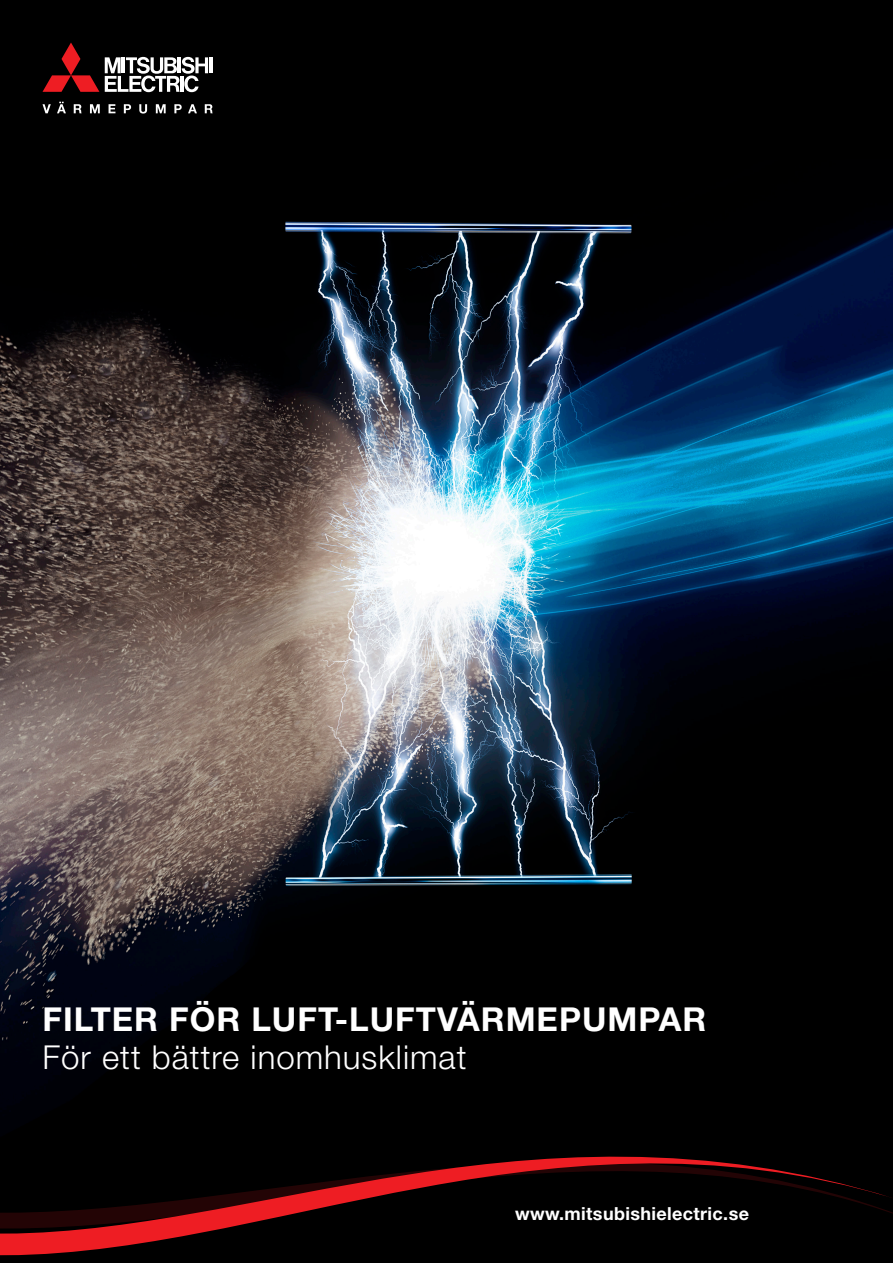
<style>
.page{position:relative;width:893px;height:1263px;background:#fff}
.page>*{position:absolute;margin:0;border:0;box-sizing:border-box;transform-origin:0 0}
.t1{font:700 33px "Helvetica Neue LT Std";letter-spacing:.03em;color:#fff}
.t2{font:300 33px "Helvetica Neue LT Std";letter-spacing:.03em;color:#fff}
.t3{font:700 18px "Helvetica Neue LT Std";letter-spacing:.02em;color:#fff}
</style>
<div class="page">
<img style="left:0;top:0;width:893px;height:1033px">
<svg style="left:0;top:1033px;width:893px;height:230px;background:#0e0102"></svg>
<svg style="left:43px;top:43px;width:56px;height:49px;background:#51090b"></svg>
<hr style="left:209px;top:57px;width:4px;height:16px;background:#fff">
<svg style="left:105px;top:57px;width:103px;height:35px"></svg>
<svg style="left:43px;top:104px;width:8px;height:9px"></svg>
<svg style="left:57px;top:102px;width:9px;height:11px"></svg>
<svg style="left:74px;top:104px;width:8px;height:9px"></svg>
<svg style="left:90px;top:104px;width:10px;height:9px"></svg>
<svg style="left:109px;top:104px;width:6px;height:9px"></svg>
<svg style="left:124px;top:104px;width:7px;height:9px"></svg>
<svg style="left:139px;top:104px;width:8px;height:10px"></svg>
<svg style="left:156px;top:104px;width:10px;height:9px"></svg>
<svg style="left:174px;top:104px;width:8px;height:9px"></svg>
<svg style="left:188px;top:104px;width:9px;height:9px"></svg>
<svg style="left:205px;top:104px;width:8px;height:9px"></svg>
<p class="t1" style="left:43px;top:999px;width:665px">FILTER FÖR LUFT-LUFTVÄRMEPUMPAR</p>
<p class="t2" style="left:43px;top:1037px;width:425px">För ett bättre inomhusklimat</p>
<p class="t3" style="left:515px;top:1203px;width:235px">www.mitsubishielectric.se</p>
</div>
